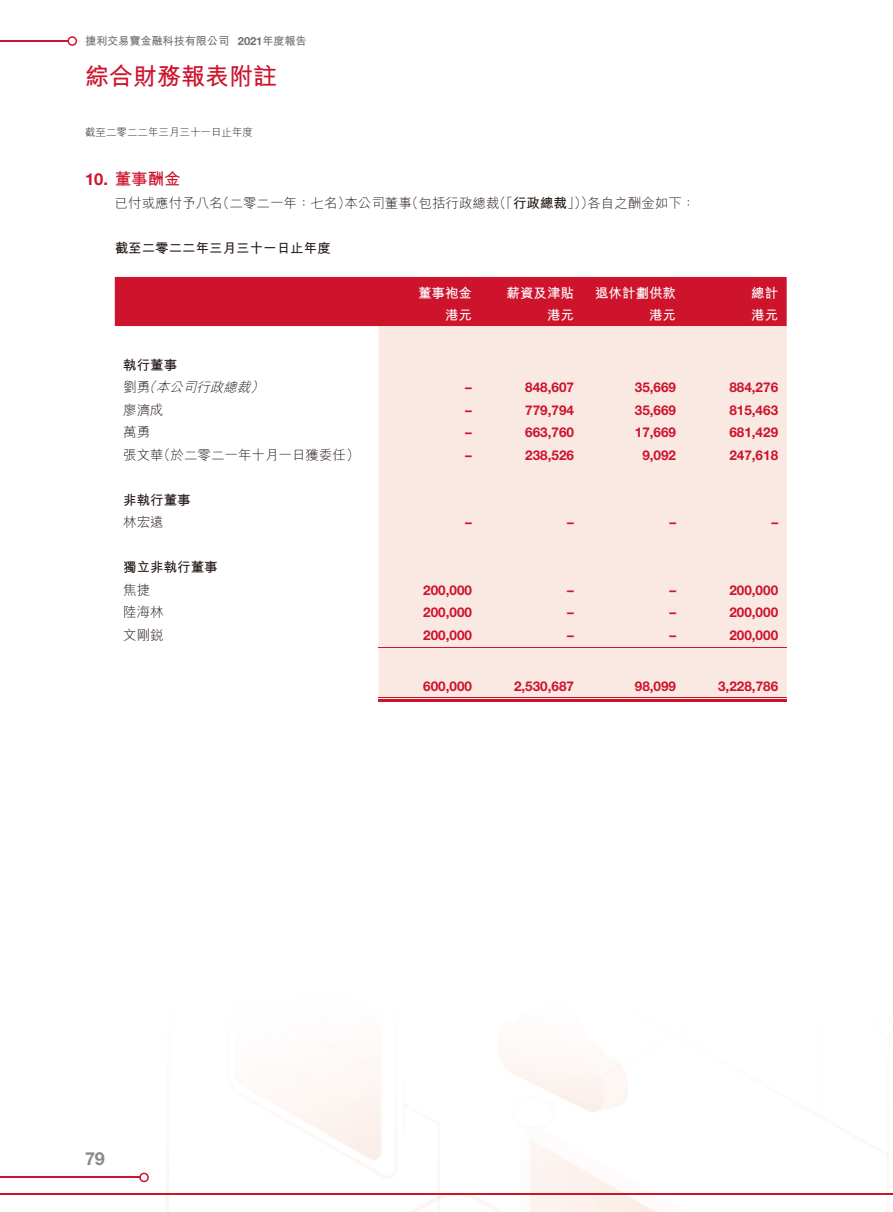
<style>
.page{position:relative;width:893px;height:1212px;background:#fff}
.page>*{position:absolute;margin:0;border:0;box-sizing:border-box;transform-origin:0 0}
.t1{font:24px "M Hei HK Bold E Ten B5 H";color:#ce132d}
.t2{font:700 18px "Helvetica Neue LT Std";color:#898989}
.t3{font:16.5px "M Hei HK Bold E Ten B5 H";color:#ce132d}
.t4{font:700 13.5px "Helvetica Neue LT Std";color:#ce132d}
.t5{font:13.5px "M Hei HK Light E Ten B5 H";color:#231916}
.t6{font:13.5px "M Hei HK Bold E Ten B5 H";color:#231916}
.t7{font:13.5px "M Hei HK Bold E Ten B5 H";color:#fff}
.t8{font:italic 13.5px "M Hei HK Light E Ten B5 H";color:#231916}
.t9{font:11.25px "M Hei HK Bold E Ten B5 H";letter-spacing:-.015em;color:#717171}
.t10{font:10.5px "M Hei HK Light E Ten B5 H";color:#231916}
.s1{font-family:"Helvetica Neue LT Std";font-weight:700}
.s2{font-family:"M Hei HK Bold E Ten B5 H"}
.s3{font-style:normal}
</style>
<div class="page">
<img style="left:0;top:1051px;width:893px;height:161px">
<svg style="left:67px;top:36px;width:10px;height:10px"></svg>
<hr style="left:0;top:40px;width:69px;height:2px;background:#ce132d">
<svg style="left:139px;top:1172px;width:10px;height:10px"></svg>
<hr style="left:0;top:1177px;width:141px;height:1px;background:#ce132d">
<hr style="left:0;top:1193px;width:893px;height:1px;background:#ce132d">
<div style="left:115px;top:277px;width:672px;height:49px;background:#ce132d"></div>
<div style="left:378px;top:326px;width:409px;height:373px;background:#f9e9e2"></div>
<hr style="left:378px;top:647px;width:409px;height:1px;background:#ce132d">
<hr style="left:378px;top:697px;width:102px;height:1px;background:#ce132d">
<hr style="left:378px;top:699px;width:102px;height:2px;background:#ce132d">
<hr style="left:480px;top:697px;width:103px;height:1px;background:#ce132d">
<hr style="left:480px;top:699px;width:103px;height:2px;background:#ce132d">
<hr style="left:583px;top:697px;width:102px;height:1px;background:#ce132d">
<hr style="left:583px;top:699px;width:102px;height:2px;background:#ce132d">
<hr style="left:685px;top:697px;width:102px;height:1px;background:#ce132d">
<hr style="left:685px;top:699px;width:102px;height:2px;background:#ce132d">
<p class="t9" style="left:85px;top:37px;width:223px">捷利交易寶金融科技有限公司 <span class="s1">2021</span>年度報告</p>
<h1 class="t1" style="left:85px;top:67px;width:193px">綜合財務報表附註</h1>
<p class="t10" style="left:85px;top:128px;width:169px">截至二零二二年三月三十一日止年度</p>
<p class="t3" style="left:85px;top:172px;width:97px"><span class="s1">10.</span> 董事酬金</p>
<p class="t5" style="left:115px;top:198px;width:582px">已付或應付予八名（二零二一年：七名）本公司董事（包括行政總裁（「<span class="s2">行政總裁</span>」））各自之酬金如下：</p>
<p class="t6" style="left:115px;top:243px;width:217px">截至二零二二年三月三十一日止年度</p>
<p class="t7" style="left:418px;top:288px;width:55px">董事袍金</p>
<p class="t7" style="left:507px;top:288px;width:69px">薪資及津貼</p>
<p class="t7" style="left:595px;top:288px;width:82px">退休計劃供款</p>
<p class="t7" style="left:751px;top:288px;width:28px">總計</p>
<p class="t7" style="left:445px;top:310px;width:28px">港元</p>
<p class="t7" style="left:547px;top:310px;width:28px">港元</p>
<p class="t7" style="left:649px;top:310px;width:28px">港元</p>
<p class="t7" style="left:751px;top:310px;width:28px">港元</p>
<p class="t6" style="left:123px;top:359px;width:55px">執行董事</p>
<p class="t8" style="left:123px;top:382px;width:146px"><span class="s3">劉勇</span>（本公司行政總裁）</p>
<p class="t4" style="left:465px;top:382px;width:8px">–</p>
<p class="t4" style="left:525px;top:382px;width:50px">848,607</p>
<p class="t4" style="left:635px;top:382px;width:43px">35,669</p>
<p class="t4" style="left:729px;top:382px;width:50px">884,276</p>
<p class="t5" style="left:123px;top:404px;width:42px">廖濟成</p>
<p class="t4" style="left:465px;top:405px;width:8px">–</p>
<p class="t4" style="left:525px;top:405px;width:50px">779,794</p>
<p class="t4" style="left:635px;top:405px;width:43px">35,669</p>
<p class="t4" style="left:729px;top:405px;width:50px">815,463</p>
<p class="t5" style="left:123px;top:427px;width:28px">萬勇</p>
<p class="t4" style="left:465px;top:427px;width:8px">–</p>
<p class="t4" style="left:525px;top:427px;width:50px">663,760</p>
<p class="t4" style="left:635px;top:427px;width:43px">17,669</p>
<p class="t4" style="left:729px;top:427px;width:50px">681,429</p>
<p class="t5" style="left:123px;top:449px;width:238px">張文華（於二零二一年十月一日獲委任）</p>
<p class="t4" style="left:465px;top:450px;width:8px">–</p>
<p class="t4" style="left:525px;top:450px;width:50px">238,526</p>
<p class="t4" style="left:642px;top:450px;width:35px">9,092</p>
<p class="t4" style="left:729px;top:450px;width:50px">247,618</p>
<p class="t6" style="left:123px;top:494px;width:69px">非執行董事</p>
<p class="t5" style="left:123px;top:517px;width:42px">林宏遠</p>
<p class="t4" style="left:465px;top:517px;width:8px">–</p>
<p class="t4" style="left:567px;top:517px;width:8px">–</p>
<p class="t4" style="left:669px;top:517px;width:8px">–</p>
<p class="t4" style="left:771px;top:517px;width:8px">–</p>
<p class="t6" style="left:123px;top:562px;width:96px">獨立非執行董事</p>
<p class="t5" style="left:123px;top:584px;width:28px">焦捷</p>
<p class="t4" style="left:423px;top:585px;width:50px">200,000</p>
<p class="t4" style="left:567px;top:585px;width:8px">–</p>
<p class="t4" style="left:669px;top:585px;width:8px">–</p>
<p class="t4" style="left:729px;top:585px;width:50px">200,000</p>
<p class="t5" style="left:123px;top:607px;width:42px">陸海林</p>
<p class="t4" style="left:423px;top:607px;width:50px">200,000</p>
<p class="t4" style="left:567px;top:607px;width:8px">–</p>
<p class="t4" style="left:669px;top:607px;width:8px">–</p>
<p class="t4" style="left:729px;top:607px;width:50px">200,000</p>
<p class="t5" style="left:123px;top:629px;width:42px">文剛銳</p>
<p class="t4" style="left:423px;top:630px;width:50px">200,000</p>
<p class="t4" style="left:567px;top:630px;width:8px">–</p>
<p class="t4" style="left:669px;top:630px;width:8px">–</p>
<p class="t4" style="left:729px;top:630px;width:50px">200,000</p>
<p class="t4" style="left:423px;top:681px;width:50px">600,000</p>
<p class="t4" style="left:514px;top:681px;width:62px">2,530,687</p>
<p class="t4" style="left:635px;top:681px;width:43px">98,099</p>
<p class="t4" style="left:718px;top:681px;width:62px">3,228,786</p>
<h2 class="t2" style="left:85px;top:1152px;width:21px">79</h2>
</div>
